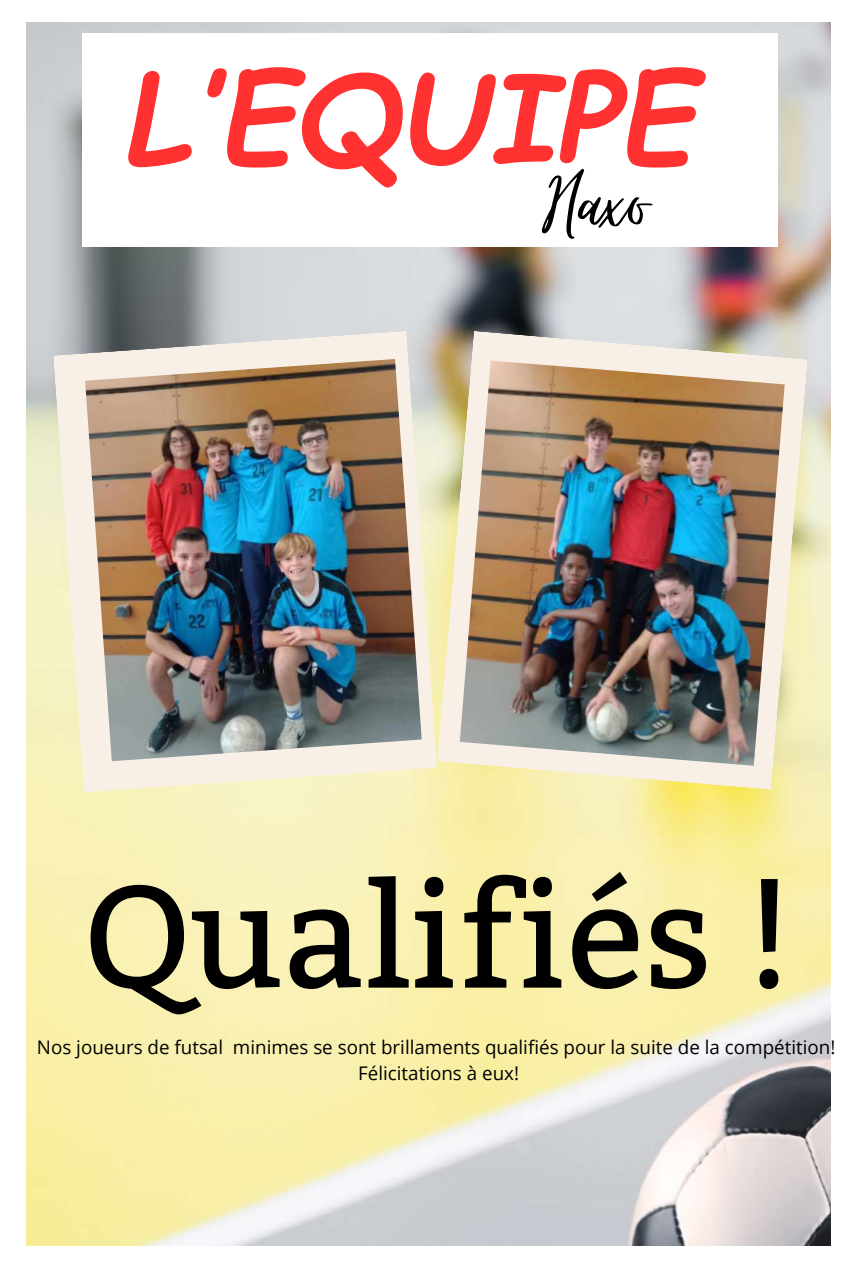
<style>
.page{position:relative;width:851px;height:1276px;background:#fff}
.page>*{position:absolute;margin:0;border:0;box-sizing:border-box;transform-origin:0 0}
.t1{font:144.75px "Kadwa";color:#000}
.t2{font:italic 700 120.6px "Comic Sans MS";color:#ff3131}
.t3{font:96.9px "Virtual";color:#000}
.t4{font:18.75px/26.1px "Open Sans";color:#000;text-align:center}
</style>
<div class="page">
<img style="left:26px;top:23px;width:804px;height:1223px">
<svg style="left:53px;top:331px;width:384px;height:461px;background:#eae5d0"></svg>
<svg style="left:437px;top:331px;width:370px;height:459px;background:#e9e2c1"></svg>
<img style="left:85px;top:359px;width:336px;height:402px">
<img style="left:460px;top:361px;width:324px;height:405px">
<div style="left:82px;top:33px;width:696px;height:214px;background:#fff"></div>
<h2 class="t2" style="left:125px;top:29px;width:570px">L’EQUIPE</h2>
<h3 class="t3" style="left:543px;top:152px;width:106px">Haxo</h3>
<h1 class="t1" style="left:82px;top:853px;width:711px">Qualifiés !</h1>
<p class="t4" style="left:37px;top:1033px;width:799px">Nos joueurs de futsal minimes se sont brillaments qualifiés pour la suite de la compétition!<br>Félicitations à eux!</p>
</div>
